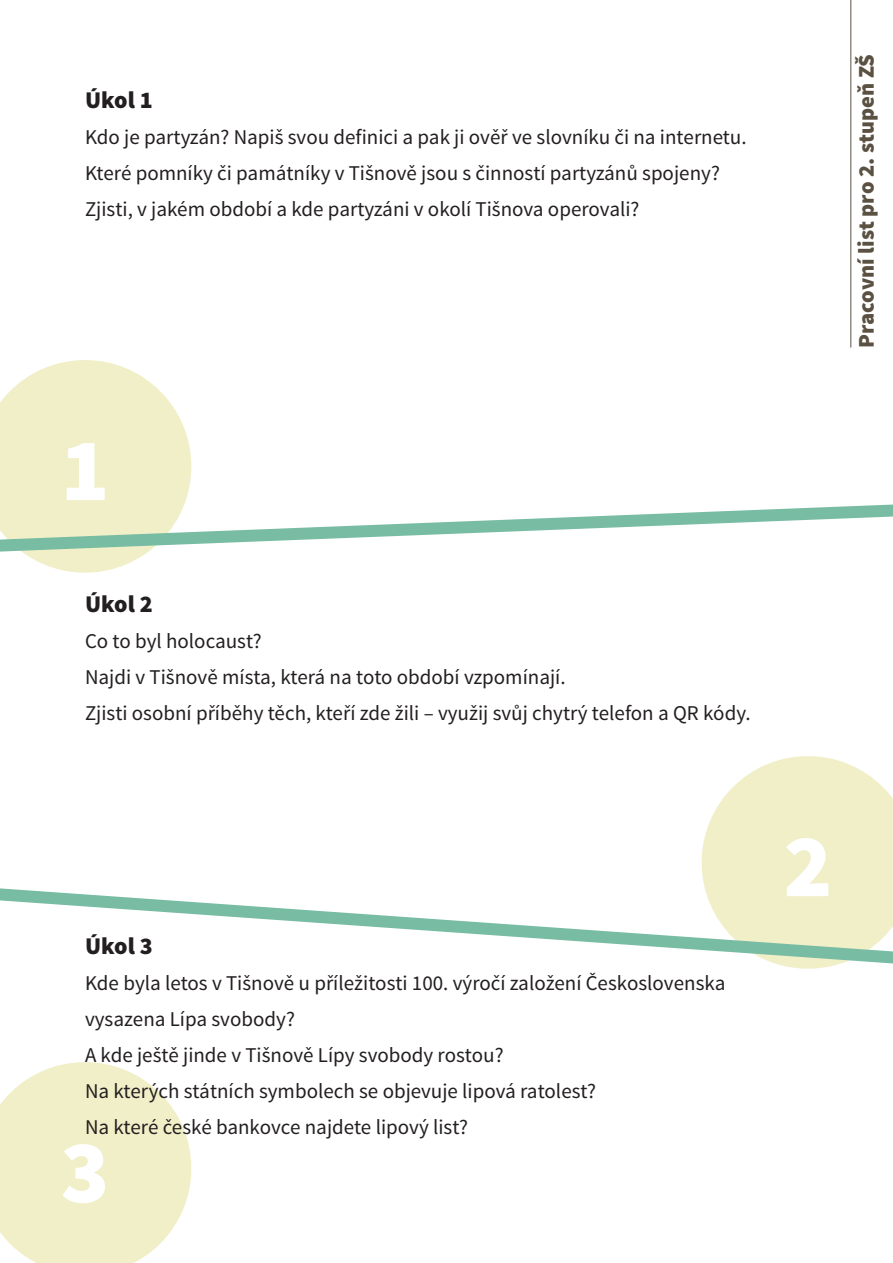
<style>
.page{position:relative;width:893px;height:1263px;background:#fff}
.page>*{position:absolute;margin:0;border:0;box-sizing:border-box;transform-origin:0 0}
.t1{font:900 90px "Source Sans Pro";color:#fff}
.t2{font:900 24px "Source Sans Pro";color:#231f20}
.t3{font:900 22.5px "Source Sans Pro";color:#5b5142}
.t4{font:21px/36px "Source Sans Pro";color:#231f20}
</style>
<div class="page">
<svg style="left:0;top:1062px;width:191px;height:201px;background:#f2f1cf"></svg>
<svg style="left:702px;top:756px;width:191px;height:116px"></svg>
<svg style="left:0;top:360px;width:191px;height:213px"></svg>
<svg style="left:0;top:489px;width:893px;height:75px"></svg>
<hr style="left:850px;top:0;width:1px;height:348px;background:#5b5142">
<svg style="left:0;top:872px;width:893px;height:97px"></svg>
<p class="t2" style="left:85px;top:91px;width:69px">Úkol 1</p>
<p class="t4" style="left:85px;top:121px;width:663px">Kdo je partyzán? Napiš svou definici a pak ji ověř ve slovníku či na internetu.<br>Které pomníky či památníky v Tišnově jsou s činností partyzánů spojeny?<br>Zjisti, v jakém období a kde partyzáni v okolí Tišnova operovali?</p>
<h1 class="t1" style="left:61px;top:436px;width:50px">1</h1>
<p class="t2" style="left:85px;top:595px;width:69px">Úkol 2</p>
<p class="t4" style="left:85px;top:625px;width:667px">Co to byl holocaust?<br>Najdi v Tišnově místa, která na toto období vzpomínají.<br>Zjisti osobní příběhy těch, kteří zde žili – využij svůj chytrý telefon a QR kódy.</p>
<p class="t3" style="left:858px;top:348px;width:295px;rotate:-90deg">Pracovní list pro 2. stupeň ZŠ</p>
<p class="t2" style="left:85px;top:937px;width:69px">Úkol 3</p>
<p class="t4" style="left:85px;top:967px;width:642px">Kde byla letos v Tišnově u příležitosti 100. výročí založení Československa vysazena Lípa svobody?<br>A kde ještě jinde v Tišnově Lípy svobody rostou?<br>Na kterých státních symbolech se objevuje lipová ratolest?<br>Na které české bankovce najdete lipový list?</p>
<h1 class="t1" style="left:61px;top:1138px;width:50px">3</h1>
<h1 class="t1" style="left:784px;top:832px;width:50px">2</h1>
</div>
